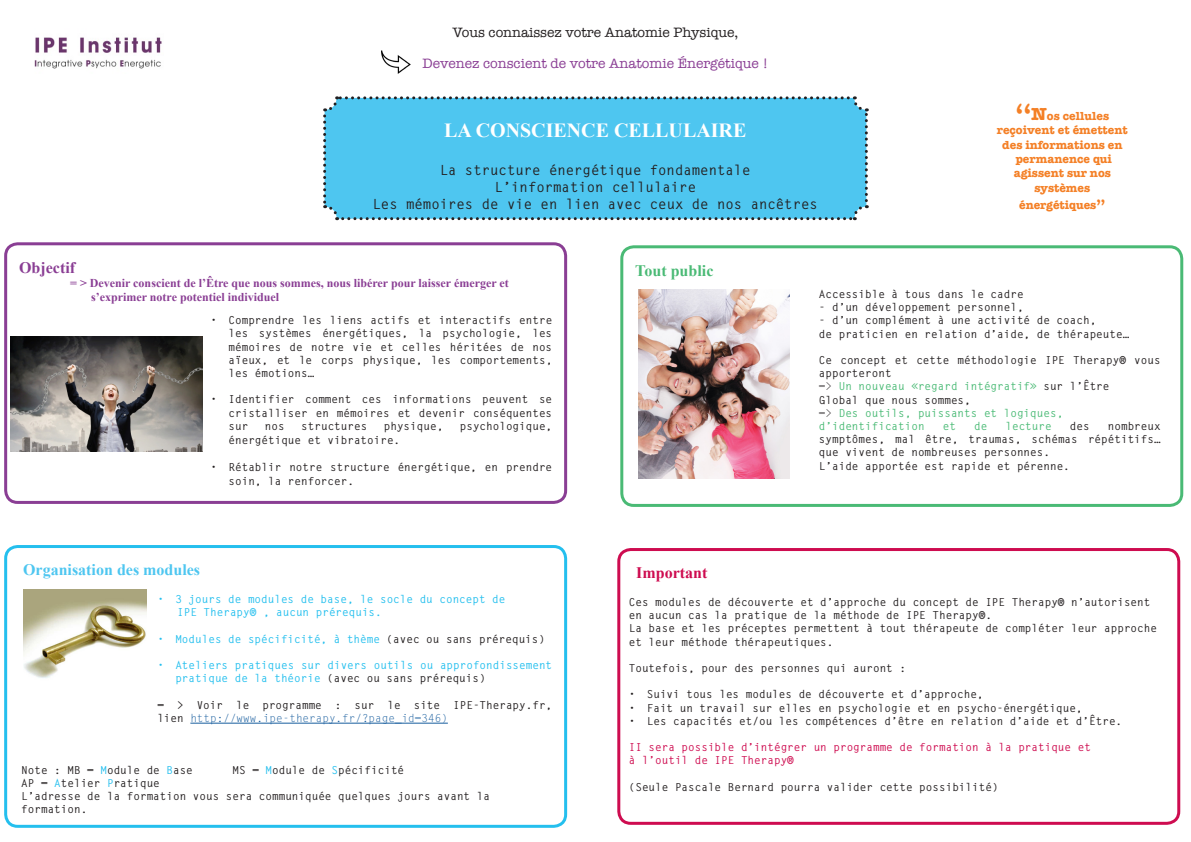
<style>
.page{position:relative;width:1191px;height:842px;background:#fff}
.page>*{position:absolute;margin:0;border:0;box-sizing:border-box;transform-origin:0 0}
.t1{font:700 20px "Times New Roman";color:#fff}
.t2{font:700 16px "Times New Roman";color:#4ec6f0}
.t3{font:700 16px "Times New Roman";color:#4aba75}
.t4{font:700 16px "Times New Roman";color:#ce0c50}
.t5{font:700 16px "Times New Roman";color:#8a3e94}
.t6{font:700 14px "Letter Gothic Std";color:#231f20}
.t7{font:14px "American Typewriter";color:#8a3e94}
.t8{font:14px "American Typewriter";color:#231f20}
.t9{font:700 12px "Times New Roman";color:#8a3e94}
.t10{font:700 12px/14.4px "American Typewriter";color:#f48026;text-align:center}
.t11{font:700 11px/13.2px "Letter Gothic Std";color:#231f20;text-align:justify}
.t12{font:700 11px/13.2px "Letter Gothic Std";color:#24bfee}
.t13{font:700 11px "Letter Gothic Std";color:#4aba75}
.t14{font:700 11px "Letter Gothic Std";color:#ce0c50}
.s1{font-size:24px}
.s2{font-size:18px}
.s3{font-size:14px}
.s4{color:#231f20}
.s5{font-weight:400;color:#175d9e}
.s6{color:#24bfee}
.s7{font-weight:400;color:#231f20}
</style>
<div class="page">
<img style="left:34px;top:37px;width:128px;height:32px">
<div style="left:323px;top:96px;width:545px;height:124px;background:#4ec6f0"></div>
<img style="left:381px;top:50px;width:29px;height:24px">
<div style="left:4px;top:242px;width:563px;height:262px;border:3px solid #8a3e94;border-radius:12px"></div>
<img style="left:11px;top:337px;width:191px;height:114px">
<div style="left:620px;top:245px;width:563px;height:262px;border:3px solid #4aba75;border-radius:12px"></div>
<img style="left:639px;top:289px;width:150px;height:189px">
<div style="left:4px;top:545px;width:563px;height:283px;border:3px solid #24bfee;border-radius:12px"></div>
<img style="left:23px;top:590px;width:123px;height:88px">
<hr style="left:190px;top:723px;width:258px;height:1px;background:#175d9e">
<div style="left:617px;top:548px;width:563px;height:277px;border:3px solid #ce0c50;border-radius:12px"></div>
<p class="t8" style="left:452px;top:22px;width:287px">Vous connaissez votre Anatomie Physique,</p>
<p class="t7" style="left:422px;top:53px;width:347px">Devenez conscient de votre Anatomie Énergétique !</p>
<p class="t1" style="left:444px;top:116px;width:304px">LA CONSCIENCE CELLULAIRE</p>
<p class="t6" style="left:440px;top:162px;width:312px">La structure énergétique fondamentale</p>
<p class="t6" style="left:494px;top:178px;width:203px">L’information cellulaire</p>
<p class="t6" style="left:372px;top:195px;width:447px">Les mémoires de vie en lien avec ceux de nos ancêtres</p>
<p class="t10" style="left:997px;top:108px;width:132px"><span class="s1">‘‘</span><span class="s2">N</span>os cellules reçoivent et émettent des informations en</p>
<p class="t10" style="left:1013px;top:151px;width:100px;text-align:left">permanence qui agissent sur nos</p>
<p class="t10" style="left:1034px;top:180px;width:57px">systèmes</p>
<p class="t10" style="left:1019px;top:197px;width:88px">énergétiques<span class="s3">’’</span></p>
<p class="t5" style="left:19px;top:256px;width:57px">Objectif</p>
<p class="t9" style="left:70px;top:275px;width:440px">= &gt; Devenir conscient de l’Être que nous sommes, nous libérer pour laisser émerger et</p>
<p class="t9" style="left:91px;top:289px;width:189px">s’exprimer notre potentiel individuel</p>
<p class="t11" style="left:228px;top:314px;width:325px;text-indent:-18px">• Comprendre les liens actifs et interactifs entre les systèmes énergétiques, la psychologie, les mémoires de notre vie et celles héritées de nos aïeux, et le corps physique, les comportements, les émotions…</p>
<p class="t11" style="left:228px;top:393px;width:325px;text-indent:-18px">• Identifier comment ces informations peuvent se cristalliser en mémoires et devenir conséquentes sur</p>
<p class="t11" style="left:265px;top:419px;width:21px">nos</p>
<p class="t11" style="left:301px;top:419px;width:68px">structures</p>
<p class="t11" style="left:384px;top:419px;width:61px">physique,</p>
<p class="t11" style="left:460px;top:419px;width:94px">psychologique,</p>
<p class="t11" style="left:228px;top:434px;width:173px">énergétique et vibratoire.</p>
<p class="t11" style="left:228px;top:460px;width:325px;line-height:14.4px;text-indent:-18px">• Rétablir notre structure énergétique, en prendre soin, la renforcer.</p>
<p class="t2" style="left:23px;top:559px;width:178px">Organisation des modules</p>
<p class="t12" style="left:157px;top:593px;width:350px">• 3 jours de modules de base, le socle du concept de</p>
<p class="t12" style="left:177px;top:606px;width:206px">IPE Therapy® , aucun prérequis.</p>
<p class="t12" style="left:157px;top:632px;width:389px">• Modules de spécificité, à thème <span class="s4">(avec ou sans prérequis)</span></p>
<p class="t12" style="left:175px;top:659px;width:378px;text-indent:-18px">• Ateliers pratiques sur divers outils ou approfondissement pratique de la théorie <span class="s4">(avec ou sans prérequis)</span></p>
<p class="t11" style="left:157px;top:698px;width:396px">= &gt; Voir le programme : sur le site IPE-Therapy.fr, lien <span class="s5">http://www.ipe-therapy.fr/?page_id=346)</span></p>
<p class="t11" style="left:21px;top:763px;width:173px">Note : MB = <span class="s6">M</span>odule de <span class="s6">B</span>ase</p>
<p class="t11" style="left:232px;top:763px;width:173px">MS = <span class="s6">M</span>odule de <span class="s6">S</span>pécificité</p>
<p class="t11" style="left:21px;top:776px;width:140px">AP = <span class="s6">A</span>telier <span class="s6">P</span>ratique</p>
<p class="t11" style="left:21px;top:790px;width:470px">L’adresse de la formation vous sera communiquée quelques jours avant la</p>
<p class="t11" style="left:21px;top:803px;width:67px">formation.</p>
<p class="t3" style="left:635px;top:259px;width:80px">Tout public</p>
<p class="t11" style="left:819px;top:288px;width:206px">Accessible à tous dans le cadre</p>
<p class="t11" style="left:819px;top:301px;width:206px">- d’un développement personnel,</p>
<p class="t11" style="left:819px;top:314px;width:279px">- d’un complément à une activité de coach,</p>
<p class="t11" style="left:819px;top:327px;width:312px">de praticien en relation d’aide, de thérapeute…</p>
<p class="t11" style="left:819px;top:354px;width:343px">Ce concept et cette méthodologie IPE Therapy® vous apporteront</p>
<p class="t13" style="left:819px;top:380px;width:292px"><span class="s7">=&gt;</span> Un nouveau «regard intégratif» <span class="s4">sur l’Être</span></p>
<p class="t11" style="left:819px;top:393px;width:153px">Global que nous sommes,</p>
<p class="t13" style="left:819px;top:406px;width:246px"><span class="s7">=&gt;</span> Des outils, puissants et logiques,</p>
<p class="t13" style="left:819px;top:419px;width:107px">d’identification</p>
<p class="t13" style="left:942px;top:419px;width:15px">et</p>
<p class="t13" style="left:974px;top:419px;width:15px">de</p>
<p class="t13" style="left:1005px;top:419px;width:48px">lecture</p>
<p class="t11" style="left:1069px;top:420px;width:21px">des</p>
<p class="t11" style="left:819px;top:420px;width:343px;text-indent:289px">nombreux symptômes, mal être, traumas, schémas répétitifs… que vivent de nombreuses personnes.</p>
<p class="t11" style="left:819px;top:459px;width:252px">L’aide apportée est rapide et pérenne.</p>
<p class="t4" style="left:636px;top:562px;width:73px">Important</p>
<p class="t11" style="left:629px;top:596px;width:523px">Ces modules de découverte et d’approche du concept de IPE Therapy® n’autorisent</p>
<p class="t11" style="left:629px;top:609px;width:365px">en aucun cas la pratique de la méthode de IPE Therapy®.</p>
<p class="t11" style="left:629px;top:622px;width:529px">La base et les préceptes permettent à tout thérapeute de compléter leur approche</p>
<p class="t11" style="left:629px;top:635px;width:206px">et leur méthode thérapeutiques.</p>
<p class="t11" style="left:629px;top:662px;width:279px">Toutefois, pour des personnes qui auront :</p>
<p class="t11" style="left:629px;top:688px;width:356px">• Suivi tous les modules de découverte et d’approche,</p>
<p class="t11" style="left:629px;top:701px;width:455px">• Fait un travail sur elles en psychologie et en psycho-énergétique,</p>
<p class="t11" style="left:629px;top:714px;width:495px">• Les capacités et/ou les compétences d’être en relation d’aide et d’Être.</p>
<p class="t14" style="left:629px;top:740px;width:463px">II sera possible d’intégrer un programme de formation à la pratique et</p>
<p class="t14" style="left:629px;top:754px;width:166px">à l’outil de IPE Therapy®</p>
<p class="t11" style="left:629px;top:780px;width:371px">(Seule Pascale Bernard pourra valider cette possibilité)</p>
</div>
